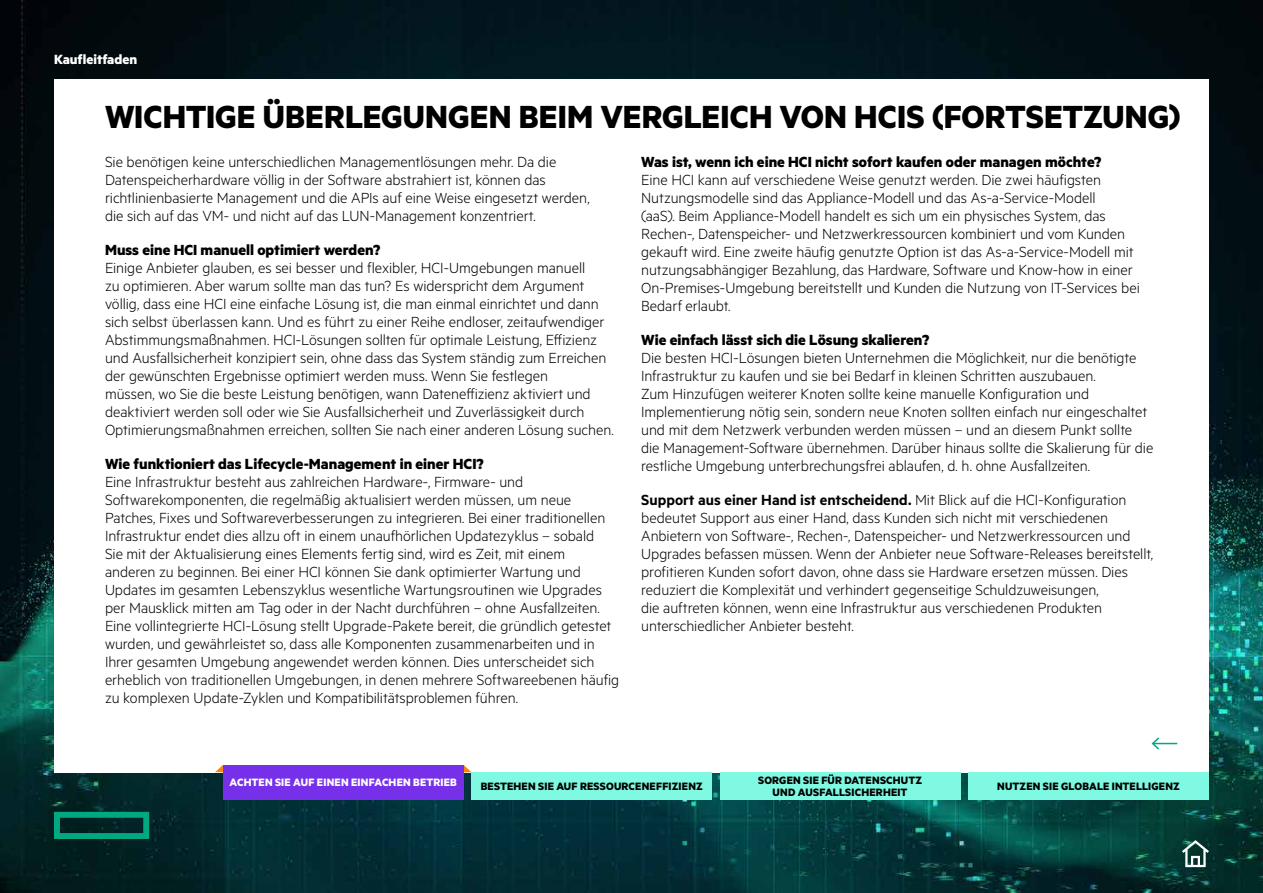
<style>
.page{position:relative;width:1263px;height:893px;background:#fff}
.page>*{position:absolute;margin:0;border:0;box-sizing:border-box;transform-origin:0 0}
.t1{font:700 36px "Metric HPE";letter-spacing:.005em;color:#000}
.t2{font:300 16.5px/18px "Metric HPE";letter-spacing:-.005em;color:#000}
.t3{font:700 16.5px "Metric HPE";color:#000}
.t4{font:700 15px "Metric HPE";color:#fff}
.t5{font:700 12px/12px "Metric HPE";letter-spacing:.02em;color:#000;text-align:center}
.t6{font:700 12px "Metric HPE";letter-spacing:.02em;color:#fff}
.s1{font-weight:600}
</style>
<div class="page">
<img style="left:0;top:0;width:1263px;height:893px">
<div style="left:54px;top:79px;width:1155px;height:693px;background:#fff"></div>
<svg style="left:54px;top:812px;width:95px;height:27px;background:#016552"></svg>
<svg style="left:1151px;top:737px;width:26px;height:13px"></svg>
<svg style="left:215px;top:765px;width:8px;height:7px"></svg>
<svg style="left:464px;top:765px;width:7px;height:7px"></svg>
<div style="left:223px;top:765px;width:241px;height:34px;background:#7630ea"></div>
<svg style="left:1182px;top:840px;width:27px;height:27px"></svg>
<div style="left:720px;top:772px;width:240px;height:27px;background:#7ff9e2"></div>
<div style="left:471px;top:772px;width:241px;height:27px;background:#7ff9e2"></div>
<div style="left:968px;top:772px;width:241px;height:27px;background:#7ff9e2"></div>
<p class="t4" style="left:54px;top:50px;width:85px">Kaufleitfaden</p>
<h1 class="t1" style="left:105px;top:95px;width:1077px">WICHTIGE ÜBERLEGUNGEN BEIM VERGLEICH VON HCIS (FORTSETZUNG)</h1>
<p class="t2" style="left:105px;top:152px;width:486px">Sie benötigen keine unterschiedlichen Managementlösungen mehr. Da die Datenspeicherhardware völlig in der Software abstrahiert ist, können das richtlinienbasierte Management und die APIs auf eine Weise eingesetzt werden, die sich auf das VM- und nicht auf das LUN-Management konzentriert.</p>
<p class="t3" style="left:105px;top:240px;width:277px">Muss eine HCI manuell optimiert werden?</p>
<p class="t2" style="left:105px;top:258px;width:510px">Einige Anbieter glauben, es sei besser und flexibler, HCI-Umgebungen manuell<br>zu optimieren. Aber warum sollte man das tun? Es widerspricht dem Argument völlig, dass eine HCI eine einfache Lösung ist, die man einmal einrichtet und dann sich selbst überlassen kann. Und es führt zu einer Reihe endloser, zeitaufwendiger Abstimmungsmaßnahmen. HCI-Lösungen sollten für optimale Leistung, Effizienz und Ausfallsicherheit konzipiert sein, ohne dass das System ständig zum Erreichen der gewünschten Ergebnisse optimiert werden muss. Wenn Sie festlegen<br>müssen, wo Sie die beste Leistung benötigen, wann Dateneffizienz aktiviert und deaktiviert werden soll oder wie Sie Ausfallsicherheit und Zuverlässigkeit durch Optimierungsmaßnahmen erreichen, sollten Sie nach einer anderen Lösung suchen.</p>
<p class="t3" style="left:105px;top:454px;width:380px">Wie funktioniert das Lifecycle-Management in einer HCI?</p>
<p class="t2" style="left:105px;top:472px;width:516px">Eine Infrastruktur besteht aus zahlreichen Hardware-, Firmware- und Softwarekomponenten, die regelmäßig aktualisiert werden müssen, um neue Patches, Fixes und Softwareverbesserungen zu integrieren. Bei einer traditionellen Infrastruktur endet dies allzu oft in einem unaufhörlichen Updatezyklus – sobald<br>Sie mit der Aktualisierung eines Elements fertig sind, wird es Zeit, mit einem anderen zu beginnen. Bei einer HCI können Sie dank optimierter Wartung und Updates im gesamten Lebenszyklus wesentliche Wartungsroutinen wie Upgrades per Mausklick mitten am Tag oder in der Nacht durchführen – ohne Ausfallzeiten.<br>Eine vollintegrierte HCI-Lösung stellt Upgrade-Pakete bereit, die gründlich getestet wurden, und gewährleistet so, dass alle Komponenten zusammenarbeiten und in Ihrer gesamten Umgebung angewendet werden können. Dies unterscheidet sich erheblich von traditionellen Umgebungen, in denen mehrere Softwareebenen häufig zu komplexen Update-Zyklen und Kompatibilitätsproblemen führen.</p>
<p class="t3" style="left:641px;top:152px;width:462px">Was ist, wenn ich eine HCI nicht sofort kaufen oder managen möchte?</p>
<p class="t2" style="left:641px;top:170px;width:500px">Eine HCI kann auf verschiedene Weise genutzt werden. Die zwei häufigsten Nutzungsmodelle sind das Appliance-Modell und das As-a-Service-Modell<br>(aaS). Beim Appliance-Modell handelt es sich um ein physisches System, das Rechen-, Datenspeicher- und Netzwerkressourcen kombiniert und vom Kunden gekauft wird. Eine zweite häufig genutzte Option ist das As-a-Service-Modell mit nutzungsabhängiger Bezahlung, das Hardware, Software und Know-how in einer On-Premises-Umgebung bereitstellt und Kunden die Nutzung von IT-Services bei Bedarf erlaubt.</p>
<p class="t3" style="left:641px;top:330px;width:290px">Wie einfach lässt sich die Lösung skalieren?</p>
<p class="t2" style="left:641px;top:348px;width:514px">Die besten HCI-Lösungen bieten Unternehmen die Möglichkeit, nur die benötigte Infrastruktur zu kaufen und sie bei Bedarf in kleinen Schritten auszubauen.<br>Zum Hinzufügen weiterer Knoten sollte keine manuelle Konfiguration und Implementierung nötig sein, sondern neue Knoten sollten einfach nur eingeschaltet und mit dem Netzwerk verbunden werden müssen – und an diesem Punkt sollte die Management-Software übernehmen. Darüber hinaus sollte die Skalierung für die restliche Umgebung unterbrechungsfrei ablaufen, d. h. ohne Ausfallzeiten.</p>
<p class="t2" style="left:641px;top:490px;width:513px"><span class="s1">Support aus einer Hand ist entscheidend.</span> Mit Blick auf die HCI-Konfiguration bedeutet Support aus einer Hand, dass Kunden sich nicht mit verschiedenen Anbietern von Software-, Rechen-, Datenspeicher- und Netzwerkressourcen und Upgrades befassen müssen. Wenn der Anbieter neue Software-Releases bereitstellt, profitieren Kunden sofort davon, ohne dass sie Hardware ersetzen müssen. Dies reduziert die Komplexität und verhindert gegenseitige Schuldzuweisungen,<br>die auftreten können, wenn eine Infrastruktur aus verschiedenen Produkten unterschiedlicher Anbieter besteht.</p>
<p class="t6" style="left:230px;top:775px;width:229px">ACHTEN SIE AUF EINEN EINFACHEN BETRIEB</p>
<p class="t5" style="left:758px;top:774px;width:165px">SORGEN SIE FÜR DATENSCHUTZ<br>UND AUSFALLSICHERHEIT</p>
<p class="t5" style="left:481px;top:780px;width:223px">BESTEHEN SIE AUF RESSOURCENEFFIZIENZ</p>
<p class="t5" style="left:997px;top:780px;width:184px">NUTZEN SIE GLOBALE INTELLIGENZ</p>
</div>
